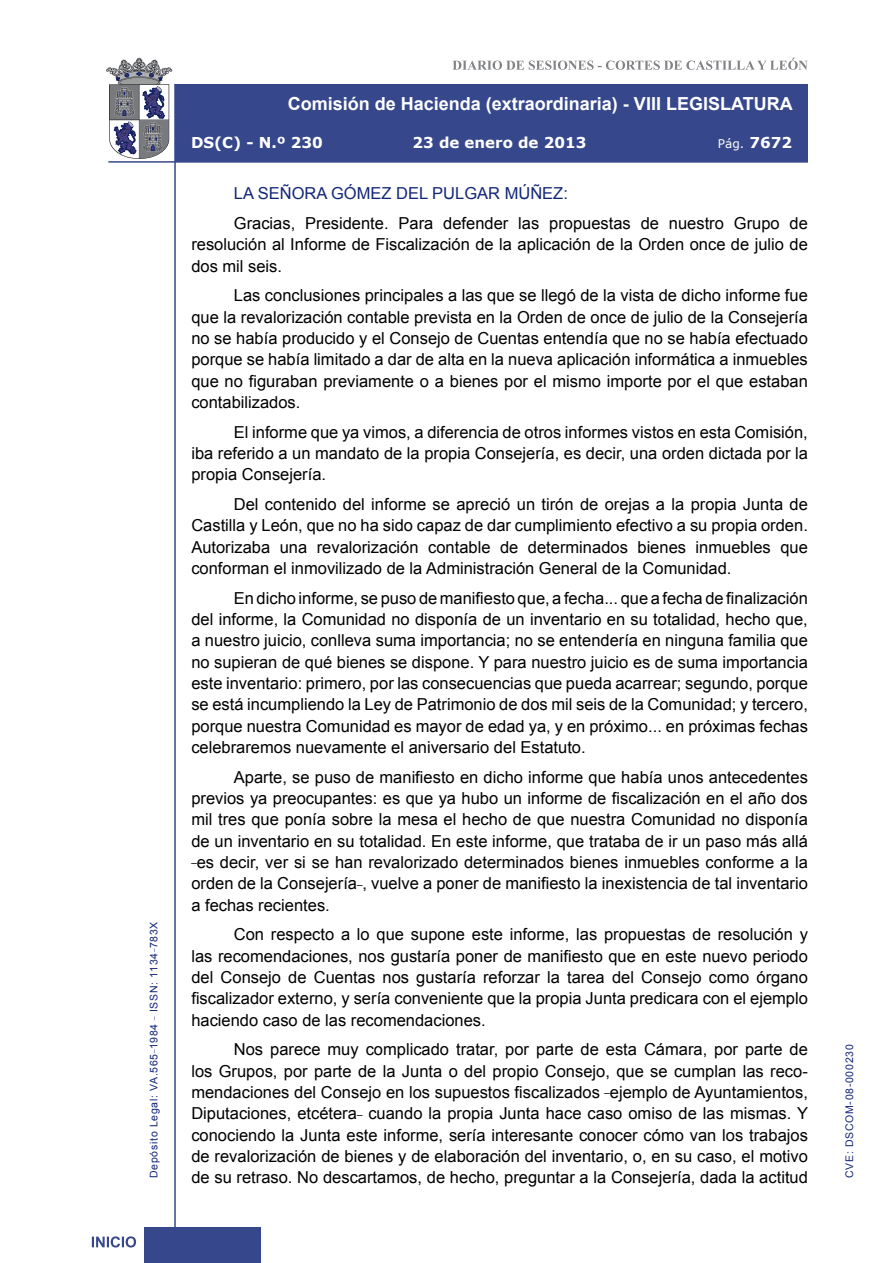
<style>
.page{position:relative;width:893px;height:1263px;background:#fff}
.page>*{position:absolute;margin:0;border:0;box-sizing:border-box;transform-origin:0 0}
.t1{font:700 18px "Arial";color:#fff}
.t2{font:16.5px/21.3px "Arial";color:#000;text-align:justify}
.Orador{font:16.5px "Arial";color:#122678}
.t3{font:700 15px "Verdana";color:#fff}
.t4{font:12px "Verdana";color:#fff}
.t5{font:10.5px "Arial";letter-spacing:.065em;color:#122678}
.s1{font-weight:700;font-size:15px}
</style>
<div class="page">
<svg style="left:452px;top:58px;width:356px;height:12px"></svg>
<hr style="left:174px;top:84px;width:2px;height:1179px;background:#36478c">
<div style="left:144px;top:1227px;width:117px;height:36px;background:#36478c"></div>
<div style="left:175px;top:84px;width:633px;height:78px;background:#36478c"></div>
<hr style="left:108px;top:161px;width:700px;height:2px;background:#36478c">
<svg style="left:92px;top:1236px;width:44px;height:11px"></svg>
<svg style="left:106px;top:58px;width:66px;height:101px"></svg>
<p class="t5" style="left:147px;top:1178px;width:258px;rotate:-90deg">Depósito Legal: VA.565<sup>_</sup>1984 <sup>_</sup> ISSN: 1134<sup>_</sup>783X</p>
<p class="t1" style="left:288px;top:92px;width:506px">Comisión de Hacienda (extraordinaria) - VIII LEGISLATURA</p>
<p class="t3" style="left:191px;top:132px;width:133px">DS(C) - N.º 230</p>
<p class="t3" style="left:413px;top:132px;width:175px">23 de enero de 2013</p>
<p class="t4" style="left:718px;top:135px;width:76px">Pág. <span class="s1">7672</span></p>
<p class="Orador" style="left:234px;top:183px;width:336px">LA SEÑORA GÓMEZ DEL PULGAR MÚÑEZ:</p>
<p class="t2" style="left:191px;top:213px;width:618px;text-indent:43px">Gracias, Presidente. Para defender las propuestas de nuestro Grupo de resolución al Informe de Fiscalización de la aplicación de la Orden once de julio de dos mil seis.</p>
<p class="t2" style="left:191px;top:285px;width:618px;text-indent:43px">Las conclusiones principales a las que se llegó de la vista de dicho informe fue que la revalorización contable prevista en la Orden de once de julio de la Consejería no se había producido y el Consejo de Cuentas entendía que no se había efectuado porque se había limitado a dar de alta en la nueva aplicación informática a inmuebles que no figuraban previamente o a bienes por el mismo importe por el que estaban contabilizados.</p>
<p class="t2" style="left:191px;top:421px;width:618px;text-indent:43px">El informe que ya vimos, a diferencia de otros informes vistos en esta Comisión, iba referido a un mandato de la propia Consejería, es decir, una orden dictada por la propia Consejería.</p>
<p class="t2" style="left:191px;top:494px;width:618px;text-indent:43px">Del contenido del informe se apreció un tirón de orejas a la propia Junta de Castilla y León, que no ha sido capaz de dar cumplimiento efectivo a su propia orden.<br>Autorizaba una revalorización contable de determinados bienes inmuebles que conforman el inmovilizado de la Administración General de la Comunidad.</p>
<p class="t2" style="left:191px;top:587px;width:618px;text-indent:43px">En dicho informe, se puso de manifiesto que, a fecha... que a fecha de finalización del informe, la Comunidad no disponía de un inventario en su totalidad, hecho que, a nuestro juicio, conlleva suma importancia; no se entendería en ninguna familia que no supieran de qué bienes se dispone. Y para nuestro juicio es de suma importancia este inventario: primero, por las consecuencias que pueda acarrear; segundo, porque se está incumpliendo la Ley de Patrimonio de dos mil seis de la Comunidad; y tercero, porque nuestra Comunidad es mayor de edad ya, y en próximo... en próximas fechas celebraremos nuevamente el aniversario del Estatuto.</p>
<p class="t2" style="left:191px;top:766px;width:618px;text-indent:43px">Aparte, se puso de manifiesto en dicho informe que había unos antecedentes previos ya preocupantes: es que ya hubo un informe de fiscalización en el año dos mil tres que ponía sobre la mesa el hecho de que nuestra Comunidad no disponía de un inventario en su totalidad. En este informe, que trataba de ir un paso más allá <sup>_</sup>es decir, ver si se han revalorizado determinados bienes inmuebles conforme a la orden de la Consejería<sup>_</sup>, vuelve a poner de manifiesto la inexistencia de tal inventario a fechas recientes.</p>
<p class="t2" style="left:191px;top:924px;width:618px;text-indent:43px">Con respecto a lo que supone este informe, las propuestas de resolución y las recomendaciones, nos gustaría poner de manifiesto que en este nuevo periodo del Consejo de Cuentas nos gustaría reforzar la tarea del Consejo como órgano fiscalizador externo, y sería conveniente que la propia Junta predicara con el ejemplo haciendo caso de las recomendaciones.</p>
<p class="t2" style="left:191px;top:1039px;width:618px;text-indent:43px">Nos parece muy complicado tratar, por parte de esta Cámara, por parte de los Grupos, por parte de la Junta o del propio Consejo, que se cumplan las reco&shy;mendaciones del Consejo en los supuestos fiscalizados <sup>_</sup>ejemplo de Ayuntamientos, Diputaciones, etcétera<sup>_</sup> cuando la propia Junta hace caso omiso de las mismas. Y conociendo la Junta este informe, sería interesante conocer cómo van los trabajos de revalorización de bienes y de elaboración del inventario, o, en su caso, el motivo de su retraso. No descartamos, de hecho, preguntar a la Consejería, dada la actitud</p>
<p class="t5" style="left:843px;top:1178px;width:135px;rotate:-90deg">CVE: DSCOM-08-000230</p>
</div>
